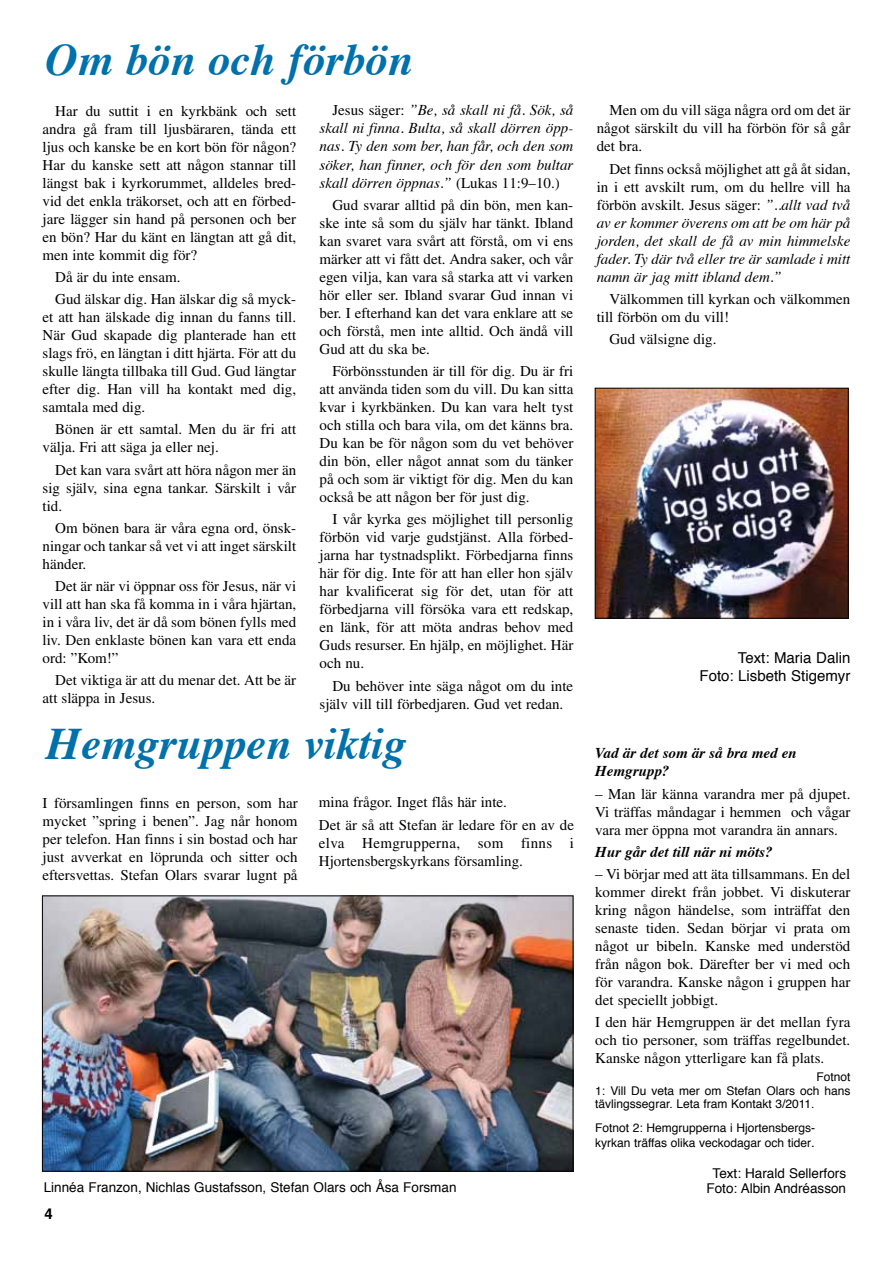
<style>
.page{position:relative;width:893px;height:1263px;background:#fff}
.page>*{position:absolute;margin:0;border:0;box-sizing:border-box;transform-origin:0 0}
.t1{font:italic 700 45px "Times";color:#0071ab}
.t2{font:15px/18px "Times";color:#000;text-align:justify}
.t3{font:italic 15px/18px "Times";color:#000;text-align:justify}
.t4{font:italic 700 15px/18px "Times";color:#000}
.t5{font:15px/18px "Helvetica";color:#000;text-align:right}
.t6{font:700 15px "Helvetica";color:#000}
.t7{font:13.5px "Helvetica";color:#000}
.t8{font:12px/13.5px "Helvetica";color:#000;text-align:justify}
.s1{font-style:normal}
.s2{font-size:13.5px}
</style>
<div class="page">
<img style="left:44px;top:897px;width:527px;height:272px">
<div style="left:42px;top:895px;width:531px;height:276px;border:1px solid #000"></div>
<img style="left:597px;top:390px;width:250px;height:227px">
<div style="left:595px;top:388px;width:254px;height:231px;border:1px solid #000"></div>
<h1 class="t1" style="left:46px;top:17px;width:369px">Om bön och förbön</h1>
<p class="t2" style="left:43px;top:101px;width:255px;text-indent:13px">Har du suttit i en kyrkbänk och sett andra gå fram till ljusbäraren, tända ett ljus och kanske be en kort bön för någon?<br>Har du kanske sett att någon stannar till längst bak i kyrkorummet, alldeles bred&shy;vid det enkla träkorset, och att en förbed&shy;jare lägger sin hand på personen och ber en bön? Har du känt en längtan att gå dit, men inte kommit dig för?</p>
<p class="t2" style="left:55px;top:266px;width:242px;line-height:22.2px">Då är du inte ensam.<br>Gud älskar dig. Han älskar dig så myck-</p>
<p class="t2" style="left:43px;top:308px;width:255px">et att han älskade dig innan du fanns till.<br>När Gud skapade dig planterade han ett slags frö, en längtan i ditt hjärta. För att du skulle längta tillbaka till Gud. Gud längtar efter dig. Han vill ha kontakt med dig, samtala med dig.</p>
<p class="t2" style="left:43px;top:420px;width:255px;text-indent:13px">Bönen är ett samtal. Men du är fri att välja. Fri att säga ja eller nej.</p>
<p class="t2" style="left:43px;top:460px;width:255px;text-indent:13px">Det kan vara svårt att höra någon mer än sig själv, sina egna tankar. Särskilt i vår tid.</p>
<p class="t2" style="left:43px;top:519px;width:255px;text-indent:13px">Om bönen bara är våra egna ord, önsk&shy;ningar och tankar så vet vi att inget särskilt händer.</p>
<p class="t2" style="left:43px;top:577px;width:255px;text-indent:13px">Det är när vi öppnar oss för Jesus, när vi vill att han ska få komma in i våra hjärtan, in i våra liv, det är då som bönen fylls med liv. Den enklaste bönen kan vara ett enda ord: ”Kom!”</p>
<p class="t2" style="left:43px;top:671px;width:255px;text-indent:13px">Det viktiga är att du menar det. Att be är att släppa in Jesus.</p>
<p class="t3" style="left:320px;top:101px;width:255px;text-indent:13px"><span class="s1">Jesus säger:</span> ”Be, så skall ni få. Sök, så skall ni finna. Bulta, så skall dörren öpp&shy;nas. Ty den som ber, han får, och den som söker, han finner, och för den som bultar skall dörren öppnas.” <span class="s1">(Lukas 11:9–10.)</span></p>
<p class="t2" style="left:320px;top:196px;width:255px;text-indent:13px">Gud svarar alltid på din bön, men kan&shy;ske inte så som du själv har tänkt. Ibland kan svaret vara svårt att förstå, om vi ens märker att vi fått det. Andra saker, och vår egen vilja, kan vara så starka att vi varken hör eller ser. Ibland svarar Gud innan vi ber. I efterhand kan det vara enklare att se och förstå, men inte alltid. Och ändå vill Gud att du ska be.</p>
<p class="t2" style="left:320px;top:362px;width:255px;text-indent:13px">Förbönsstunden är till för dig. Du är fri att använda tiden som du vill. Du kan sitta kvar i kyrkbänken. Du kan vara helt tyst och stilla och bara vila, om det känns bra.<br>Du kan be för någon som du vet behöver din bön, eller något annat som du tänker på och som är viktigt för dig. Men du kan också be att någon ber för just dig.</p>
<p class="t2" style="left:320px;top:510px;width:255px;text-indent:13px">I vår kyrka ges möjlighet till personlig förbön vid varje gudstjänst. Alla förbed&shy;jarna har tystnadsplikt. Förbedjarna finns här för dig. Inte för att han eller hon själv har kvalificerat sig för det, utan för att förbedjarna vill försöka vara ett redskap, en länk, för att möta andras behov med Guds resurser. En hjälp, en möjlighet. Här och nu.</p>
<p class="t2" style="left:320px;top:676px;width:255px;text-indent:13px">Du behöver inte säga något om du inte själv vill till förbedjaren. Gud vet redan.</p>
<h1 class="t1" style="left:46px;top:702px;width:361px">Hemgruppen viktig</h1>
<p class="t2" style="left:43px;top:794px;width:257px">I församlingen finns en person, som har mycket ”spring i benen”. Jag når honom per telefon. Han finns i sin bostad och har just avverkat en löprunda och sitter och eftersvettas. Stefan Olars svarar lugnt på</p>
<p class="t2" style="left:319px;top:791px;width:257px;line-height:22.2px">mina frågor. Inget flås här inte.<br>Det är så att Stefan är ledare för en av de</p>
<p class="t2" style="left:319px;top:833px;width:257px">elva Hemgrupperna, som finns i<br>Hjortensbergskyrkans församling.</p>
<p class="t2" style="left:597px;top:101px;width:255px;text-indent:13px">Men om du vill säga några ord om det är något särskilt du vill ha förbön för så går det bra.</p>
<p class="t3" style="left:597px;top:159px;width:255px;text-indent:13px"><span class="s1">Det finns också möjlighet att gå åt sidan, in i ett avskilt rum, om du hellre vill ha förbön avskilt. Jesus säger:</span> ”..allt vad två av er kommer överens om att be om här på jorden, det skall de få av min himmelske fader. Ty där två eller tre är samlade i mitt namn är jag mitt ibland dem.”</p>
<p class="t2" style="left:597px;top:290px;width:255px;text-indent:13px">Välkommen till kyrkan och välkommen till förbön om du vill!</p>
<p class="t2" style="left:609px;top:330px;width:108px">Gud välsigne dig.</p>
<p class="t5" style="left:699px;top:649px;width:152px">Text: Maria Dalin<br>Foto: Lisbeth Stigemyr</p>
<p class="t4" style="left:595px;top:743px;width:203px">Vad är det som är så bra med en<br>Hemgrupp?</p>
<p class="t2" style="left:595px;top:785px;width:257px">– Man lär känna varandra mer på djupet.<br>Vi träffas måndagar i hemmen och vågar vara mer öppna mot varandra än annars.</p>
<p class="t4" style="left:595px;top:841px;width:179px">Hur går det till när ni möts?</p>
<p class="t2" style="left:595px;top:865px;width:257px">– Vi börjar med att äta tillsammans. En del kommer direkt från jobbet. Vi diskuterar kring någon händelse, som inträffat den senaste tiden. Sedan börjar vi prata om något ur bibeln. Kanske med understöd från någon bok. Därefter ber vi med och för varandra. Kanske någon i gruppen har det speciellt jobbigt.</p>
<p class="t2" style="left:595px;top:1013px;width:257px">I den här Hemgruppen är det mellan fyra och tio personer, som träffas regelbundet.<br>Kanske någon ytterligare kan få plats.</p>
<p class="t8" style="left:595px;top:1071px;width:257px;text-indent:221px">Fotnot 1: Vill Du veta mer om Stefan Olars och hans tävlingssegrar. Leta fram Kontakt 3/2011.</p>
<p class="t8" style="left:595px;top:1120px;width:222px;line-height:15px">Fotnot 2: Hemgrupperna i Hjortensbergs&shy;kyrkan träffas olika veckodagar och tider<span class="s2">.</span></p>
<p class="t7" style="left:713px;top:1163px;width:135px">Text: Harald Sellerfors</p>
<p class="t7" style="left:44px;top:1176px;width:414px">Linnéa Franzon, Nichlas Gustafsson, Stefan Olars och Åsa Forsman</p>
<p class="t7" style="left:706px;top:1178px;width:141px">Foto: Albin Andréasson</p>
<p class="t6" style="left:44px;top:1202px;width:10px">4</p>
</div>
